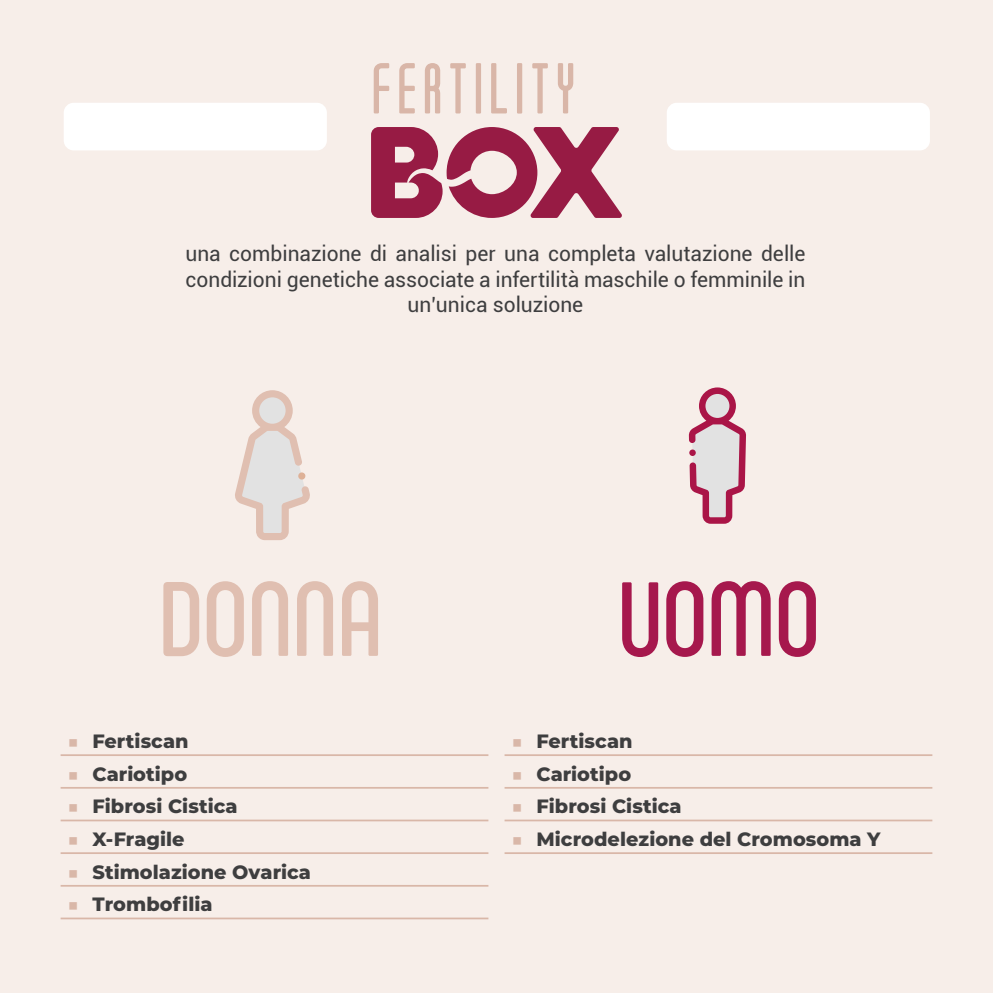
<style>
.page{position:relative;width:993px;height:993px;background:#fff}
.page>*{position:absolute;margin:0;border:0;box-sizing:border-box;transform-origin:0 0}
.SOTTOTITOLO{font:700 105px "Phenomena";letter-spacing:-.02em;color:#e0bfb1}
.SOTTOTITOLO-2{font:700 105px "Phenomena";color:#a6184d}
.t1{font:21px/25.2px "Roboto";color:#3e3e3f;text-align:center}
.t2{font:800 19.25px "Montserrat";color:#3e3e3f}
.s1{color:#d9b7a8}
</style>
<div class="page">
<div style="left:0;top:0;width:992px;height:992px;background:#f7eee9"></div>
<svg style="left:373px;top:63px;width:16px;height:50px"></svg>
<svg style="left:399px;top:63px;width:15px;height:50px"></svg>
<svg style="left:425px;top:63px;width:15px;height:50px"></svg>
<svg style="left:450px;top:63px;width:15px;height:50px"></svg>
<svg style="left:475px;top:63px;width:6px;height:50px"></svg>
<svg style="left:491px;top:63px;width:16px;height:50px"></svg>
<svg style="left:517px;top:63px;width:5px;height:50px"></svg>
<svg style="left:532px;top:63px;width:15px;height:50px"></svg>
<svg style="left:558px;top:63px;width:15px;height:50px"></svg>
<svg style="left:371px;top:127px;width:250px;height:91px"></svg>
<svg style="left:688px;top:387px;width:57px;height:136px"></svg>
<div style="left:689px;top:449px;width:6px;height:7px;background:#aa1547;border-radius:50%"></div>
<svg style="left:235px;top:390px;width:75px;height:150px"></svg>
<hr style="left:61px;top:754px;width:427px;height:1px;background:#d9b7a8">
<hr style="left:61px;top:786px;width:427px;height:2px;background:#d9b7a8">
<hr style="left:61px;top:819px;width:427px;height:2px;background:#d9b7a8">
<hr style="left:61px;top:852px;width:427px;height:1px;background:#d9b7a8">
<hr style="left:61px;top:884px;width:427px;height:2px;background:#d9b7a8">
<hr style="left:61px;top:917px;width:427px;height:2px;background:#d9b7a8">
<hr style="left:504px;top:754px;width:428px;height:1px;background:#d9b7a8">
<hr style="left:504px;top:786px;width:428px;height:2px;background:#d9b7a8">
<hr style="left:504px;top:819px;width:428px;height:2px;background:#d9b7a8">
<hr style="left:504px;top:852px;width:428px;height:1px;background:#d9b7a8">
<div style="left:64px;top:103px;width:263px;height:47px;background:#fff;border-radius:10px"></div>
<div style="left:666px;top:103px;width:263px;height:47px;background:#fff;border-radius:10px"></div>
<p class="t1" style="left:185px;top:240px;width:621px">una combinazione di analisi per una completa valutazione delle condizioni genetiche associate a infertilità maschile o femminile in un’unica soluzione</p>
<p class="SOTTOTITOLO" style="left:157px;top:555px;width:228px">DONNA</p>
<p class="SOTTOTITOLO-2" style="left:616px;top:555px;width:205px">UOMO</p>
<p class="t2" style="left:68px;top:727px;width:122px"><span class="s1">■</span> Fertiscan</p>
<p class="t2" style="left:68px;top:759px;width:121px"><span class="s1">■</span> Cariotipo</p>
<p class="t2" style="left:68px;top:792px;width:171px"><span class="s1">■</span> Fibrosi Cistica</p>
<p class="t2" style="left:68px;top:824px;width:118px"><span class="s1">■</span> X-Fragile</p>
<p class="t2" style="left:68px;top:857px;width:245px"><span class="s1">■</span> Stimolazione Ovarica</p>
<p class="t2" style="left:68px;top:890px;width:146px"><span class="s1">■</span> Trombofilia</p>
<p class="t2" style="left:511px;top:727px;width:122px"><span class="s1">■</span> Fertiscan</p>
<p class="t2" style="left:511px;top:759px;width:121px"><span class="s1">■</span> Cariotipo</p>
<p class="t2" style="left:511px;top:792px;width:171px"><span class="s1">■</span> Fibrosi Cistica</p>
<p class="t2" style="left:511px;top:824px;width:370px"><span class="s1">■</span> Microdelezione del Cromosoma Y</p>
</div>
